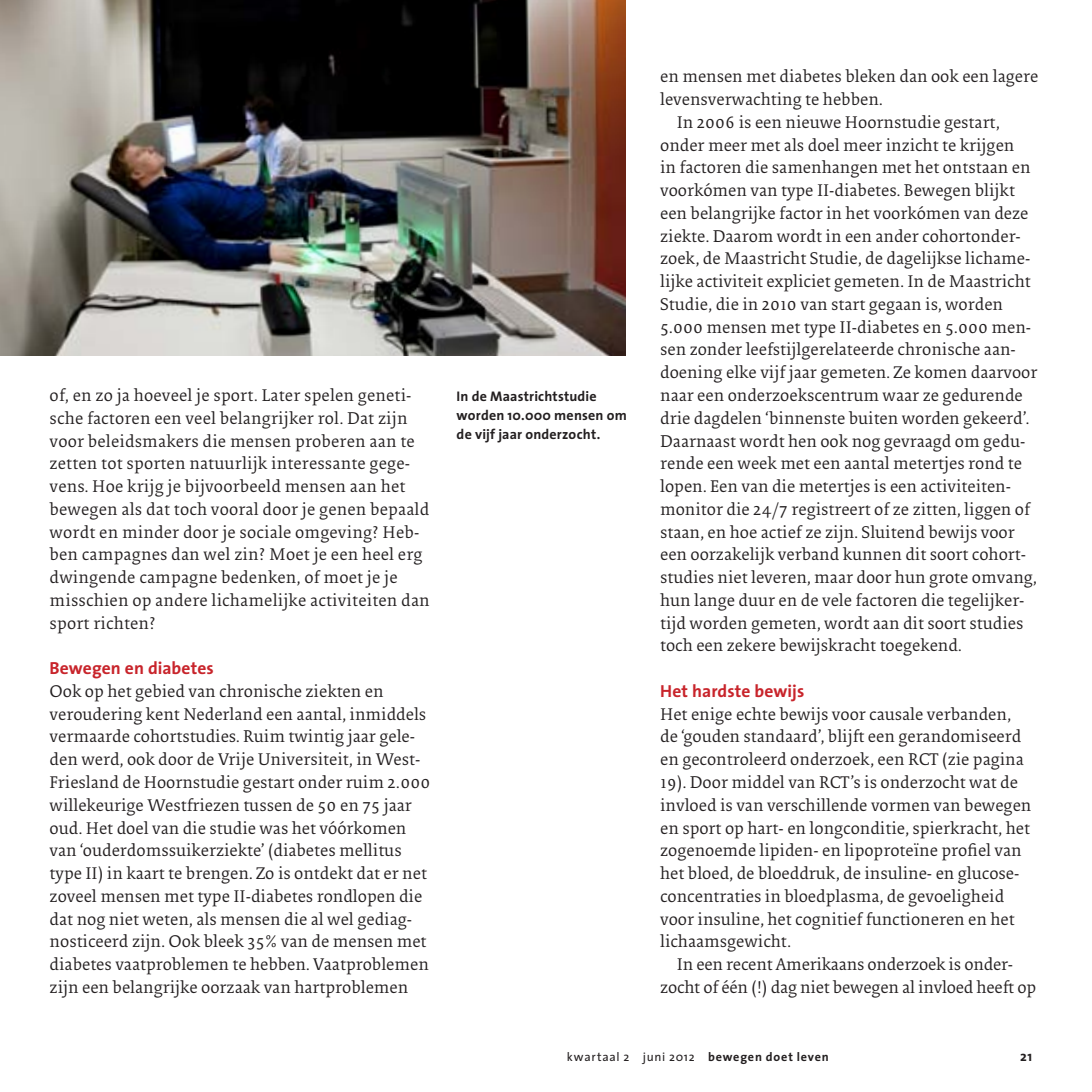
<style>
.page{position:relative;width:1092px;height:1092px;background:#fff}
.page>*{position:absolute;margin:0;border:0;box-sizing:border-box;transform-origin:0 0}
.t1{font:17.5px/22.8px "Collis Roman Txt";color:#231f20}
.t2{font:700 17.5px "The Sans";letter-spacing:.005em;color:#c8242b}
.t3{font:700 14px/19.2px "The Sans";letter-spacing:.015em;color:#231f20}
.t4{font:12.25px "The Sans";letter-spacing:.05em;color:#231f20}
.s1{font-weight:700}
</style>
<div class="page">
<img style="left:0;top:0;width:625px;height:355px">
<p class="t1" style="left:50px;top:385px;width:381px">of, en zo ja hoeveel je sport. Later spelen geneti&shy;sche factoren een veel belangrijker rol. Dat zijn voor beleidsmakers die mensen proberen aan te zetten tot sporten natuurlijk interessante gege&shy;vens. Hoe krijg je bijvoorbeeld mensen aan het bewegen als dat toch vooral door je genen bepaald wordt en minder door je sociale omgeving? Heb&shy;ben campagnes dan wel zin? Moet je een heel erg dwingende campagne bedenken, of moet je je misschien op andere lichamelijke activiteiten dan sport richten?</p>
<p class="t2" style="left:50px;top:653px;width:166px">Bewegen en diabetes</p>
<p class="t1" style="left:50px;top:680px;width:382px">Ook op het gebied van chronische ziekten en veroudering kent Nederland een aantal, inmiddels vermaarde cohortstudies. Ruim twintig jaar gele&shy;den werd, ook door de Vrije Universiteit, in West-Friesland de Hoornstudie gestart onder ruim 2.000 willekeurige Westfriezen tussen de 50 en 75 jaar oud. Het doel van die studie was het vóórkomen van ‘ouderdomssuikerziekte’ (diabetes mellitus type II) in kaart te brengen. Zo is ontdekt dat er net zoveel mensen met type II-diabetes rondlopen die dat nog niet weten, als mensen die al wel gediag&shy;nosticeerd zijn. Ook bleek 35% van de mensen met diabetes vaatproblemen te hebben. Vaatproblemen zijn een belangrijke oorzaak van hartproblemen</p>
<p class="t3" style="left:456px;top:386px;width:172px">In de Maastrichtstudie worden 10.000 mensen om de vijf jaar onderzocht.</p>
<p class="t1" style="left:660px;top:66px;width:379px">en mensen met diabetes bleken dan ook een lagere</p>
<p class="t1" style="left:660px;top:89px;width:224px">levensverwachting te hebben.</p>
<p class="t1" style="left:676px;top:112px;width:324px">In 2006 is een nieuwe Hoornstudie gestart,</p>
<p class="t1" style="left:660px;top:134px;width:356px">onder meer met als doel meer inzicht te krijgen</p>
<p class="t1" style="left:660px;top:157px;width:372px">in factoren die samenhangen met het ontstaan en</p>
<p class="t1" style="left:660px;top:180px;width:356px">voorkómen van type II-diabetes. Bewegen blijkt</p>
<p class="t1" style="left:660px;top:203px;width:370px">een belangrijke factor in het voorkómen van deze</p>
<p class="t1" style="left:660px;top:225px;width:362px">ziekte. Daarom wordt in een ander cohortonder-</p>
<p class="t1" style="left:660px;top:248px;width:372px">zoek, de Maastricht Studie, de dagelijkse lichame-</p>
<p class="t1" style="left:660px;top:271px;width:372px">lijke activiteit expliciet gemeten. In de Maastricht</p>
<p class="t1" style="left:660px;top:294px;width:344px">Studie, die in 2010 van start gegaan is, worden</p>
<p class="t1" style="left:660px;top:316px;width:372px">5.000 mensen met type II-diabetes en 5.000 men-</p>
<p class="t1" style="left:660px;top:339px;width:357px">sen zonder leefstijlgerelateerde chronische aan-</p>
<p class="t1" style="left:660px;top:362px;width:379px">doening elke vijf jaar gemeten. Ze komen daarvoor</p>
<p class="t1" style="left:660px;top:385px;width:364px">naar een onderzoekscentrum waar ze gedurende</p>
<p class="t1" style="left:660px;top:407px;width:371px">drie dagdelen ‘binnenste buiten worden gekeerd’.</p>
<p class="t1" style="left:660px;top:430px;width:367px">Daarnaast wordt hen ook nog gevraagd om gedu-</p>
<p class="t1" style="left:660px;top:453px;width:363px">rende een week met een aantal metertjes rond te</p>
<p class="t1" style="left:660px;top:476px;width:352px">lopen. Een van die metertjes is een activiteiten-</p>
<p class="t1" style="left:660px;top:498px;width:371px">monitor die 24/7 registreert of ze zitten, liggen of</p>
<p class="t1" style="left:660px;top:521px;width:356px">staan, en hoe actief ze zijn. Sluitend bewijs voor</p>
<p class="t1" style="left:660px;top:544px;width:367px">een oorzakelijk verband kunnen dit soort cohort-</p>
<p class="t1" style="left:660px;top:567px;width:378px">studies niet leveren, maar door hun grote omvang,</p>
<p class="t1" style="left:660px;top:589px;width:366px">hun lange duur en de vele factoren die tegelijker-</p>
<p class="t1" style="left:660px;top:612px;width:365px">tijd worden gemeten, wordt aan dit soort studies</p>
<p class="t1" style="left:660px;top:635px;width:303px">toch een zekere bewijskracht toegekend.</p>
<p class="t2" style="left:660px;top:676px;width:146px">Het hardste bewijs</p>
<p class="t1" style="left:660px;top:703px;width:373px">Het enige echte bewijs voor causale verbanden, de ‘gouden standaard’, blijft een gerandomiseerd en gecontroleerd onderzoek, een RCT (zie pagina 19). Door middel van RCT’s is onderzocht wat de invloed is van verschillende vormen van bewegen en sport op hart- en longconditie, spierkracht, het zogenoemde lipiden- en lipoproteïne profiel van het bloed, de bloeddruk, de insuline- en glucose&shy;concentraties in bloedplasma, de gevoeligheid voor insuline, het cognitief functioneren en het lichaamsgewicht.</p>
<p class="t1" style="left:660px;top:953px;width:377px;text-align:center">In een recent Amerikaans onderzoek is onder&shy;zocht of één (!) dag niet bewegen al invloed heeft op</p>
<p class="t4" style="left:567px;top:1046px;width:263px">kwartaal 2 juni 2012 <span class="s1">bewegen doet leven</span></p>
<p class="t3" style="left:1020px;top:1046px;width:14px">21</p>
</div>
